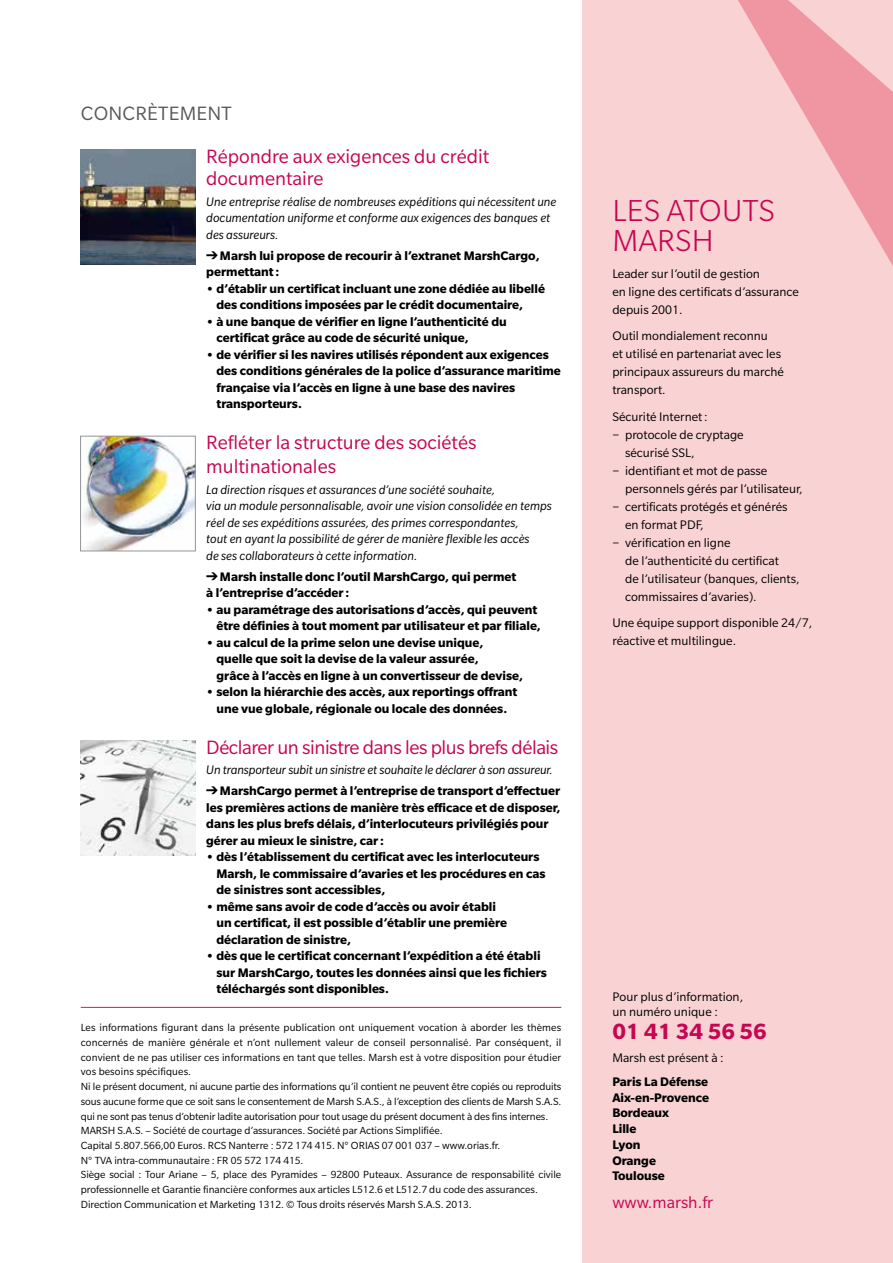
<style>
.page{position:relative;width:893px;height:1263px;background:#fff}
.page>*{position:absolute;margin:0;border:0;box-sizing:border-box;transform-origin:0 0}
.t1{font:300 33px/30px "Slate Pro";letter-spacing:.01em;color:#c60652}
.t2{font:700 24px "Slate Pro";color:#c60652}
.t3{font:21px/22.5px "Slate Pro";color:#c60652}
.t4{font:21px "Slate Pro";letter-spacing:-.02em;color:#c60652}
.t5{font:21px "Slate Pro";letter-spacing:.01em;color:#58595b}
.t6{font:18px "Slate Pro";color:#c60652}
.t7{font:700 13.5px/16.5px "Slate Pro";color:#000}
.t8{font:13.5px/18px "Slate Pro";color:#000}
.t9{font:italic 13.5px/16.5px "Slate Pro";color:#000}
.t10{font:11.25px/14.7px "Slate Pro";color:#000}
</style>
<div class="page">
<div style="left:583px;top:0;width:310px;height:1263px;background:#f9d2d4"></div>
<svg style="left:738px;top:0;width:155px;height:266px"></svg>
<hr style="left:81px;top:1007px;width:480px;height:1px;background:#e50e62">
<img style="left:81px;top:150px;width:115px;height:115px">
<img style="left:83px;top:438px;width:111px;height:111px">
<div style="left:80px;top:436px;width:116px;height:115px;border:1px solid #939598"></div>
<img style="left:81px;top:741px;width:115px;height:115px">
<h3 class="t5" style="left:81px;top:102px;width:152px">CONCRÈTEMENT</h3>
<h3 class="t3" style="left:206px;top:145px;width:285px">Répondre aux exigences du crédit documentaire</h3>
<p class="t9" style="left:206px;top:193px;width:352px">Une entreprise réalise de nombreuses expéditions qui nécessitent une documentation uniforme et conforme aux exigences des banques et des assureurs.</p>
<p class="t7" style="left:206px;top:247px;width:335px">➔Marsh lui propose de recourir à l’extranet MarshCargo, permettant:</p>
<p class="t7" style="left:216px;top:280px;width:330px;text-indent:-10px">• d’établir un certificat incluant une zone dédiée au libellé des conditions imposées par le crédit documentaire,</p>
<p class="t7" style="left:216px;top:313px;width:292px;text-indent:-10px">• à une banque de vérifier en ligne l’authenticité du certificat grâce au code de sécurité unique,</p>
<p class="t7" style="left:216px;top:346px;width:346px;text-indent:-10px">• de vérifier si les navires utilisés répondent aux exigences des conditions générales de la police d’assurance maritime française via l’accès en ligne à une base des navires transporteurs.</p>
<h3 class="t3" style="left:206px;top:430px;width:272px;line-height:24px">Refléter la structure des sociétés multinationales</h3>
<p class="t9" style="left:206px;top:481px;width:347px">La direction risques et assurances d’une société souhaite,<br>via un module personnalisable, avoir une vision consolidée en temps réel de ses expéditions assurées, des primes correspondantes,<br>tout en ayant la possibilité de gérer de manière flexible les accès<br>de ses collaborateurs à cette information.</p>
<p class="t7" style="left:206px;top:568px;width:312px">➔Marsh installe donc l’outil MarshCargo, qui permet à l’entreprise d’accéder:</p>
<p class="t7" style="left:206px;top:601px;width:336px;text-align:right">• au paramétrage des autorisations d’accès, qui peuvent être définies à tout moment par utilisateur et par filiale,</p>
<p class="t7" style="left:216px;top:634px;width:308px;text-indent:-10px">• au calcul de la prime selon une devise unique, quelle que soit la devise de la valeur assurée,<br>grâce à l’accès en ligne à un convertisseur de devise,</p>
<p class="t7" style="left:206px;top:683px;width:313px;text-align:center">• selon la hiérarchie des accès, aux reportings offrant une vue globale, régionale ou locale des données.</p>
<h3 class="t4" style="left:206px;top:736px;width:354px">Déclarer un sinistre dans les plus brefs délais</h3>
<p class="t9" style="left:206px;top:762px;width:348px">Un transporteur subit un sinistre et souhaite le déclarer à son assureur.</p>
<p class="t7" style="left:206px;top:782px;width:356px">➔MarshCargo permet à l’entreprise de transport d’effectuer les premières actions de manière très efficace et de disposer, dans les plus brefs délais, d’interlocuteurs privilégiés pour gérer au mieux le sinistre, car:</p>
<p class="t7" style="left:216px;top:848px;width:331px;text-indent:-10px">• dès l’établissement du certificat avec les interlocuteurs<br>Marsh, le commissaire d’avaries et les procédures en cas de sinistres sont accessibles,</p>
<p class="t7" style="left:216px;top:898px;width:292px;text-indent:-10px">• même sans avoir de code d’accès ou avoir établi un certificat, il est possible d’établir une première déclaration de sinistre,</p>
<p class="t7" style="left:216px;top:947px;width:332px;text-indent:-10px">• dès que le certificat concernant l’expédition a été établi sur MarshCargo, toutes les données ainsi que les fichiers téléchargés sont disponibles.</p>
<p class="t10" style="left:81px;top:1020px;width:482px">Les informations figurant dans la présente publication ont uniquement vocation à aborder les thèmes concernés de manière générale et n’ont nullement valeur de conseil personnalisé. Par conséquent, il convient de ne pas utiliser ces informations en tant que telles. Marsh est à votre disposition pour étudier vos besoins spécifiques.<br>Ni le présent document, ni aucune partie des informations qu’il contient ne peuvent être copiés ou reproduits sous aucune forme que ce soit sans le consentement de Marsh S.A.S., à l’exception des clients de Marsh S.A.S. qui ne sont pas tenus d’obtenir ladite autorisation pour tout usage du présent document à des fins internes.<br>MARSH S.A.S. – Société de courtage d’assurances. Société par Actions Simplifiée.<br>Capital 5.807.566,00 Euros. RCS Nanterre : 572 174 415. N° ORIAS 07 001 037 – www.orias.fr.<br>N° TVA intra-communautaire : FR 05 572 174 415.<br>Siège social : Tour Ariane – 5, place des Pyramides – 92800 Puteaux. Assurance de responsabilité civile professionnelle et Garantie financière conformes aux articles L512.6 et L512.7 du code des assurances.<br>Direction Communication et Marketing 1312. © Tous droits réservés Marsh S.A.S. 2013.</p>
<h1 class="t1" style="left:612px;top:196px;width:164px">LES ATOUTS<br>MARSH</h1>
<p class="t8" style="left:612px;top:265px;width:188px">Leader sur l’outil de gestion<br>en ligne des certificats d’assurance depuis 2001.</p>
<p class="t8" style="left:612px;top:327px;width:173px">Outil mondialement reconnu<br>et utilisé en partenariat avec les principaux assureurs du marché transport.</p>
<p class="t8" style="left:612px;top:408px;width:97px">Sécurité Internet:</p>
<p class="t8" style="left:612px;top:426px;width:133px">− protocole de cryptage</p>
<p class="t8" style="left:625px;top:444px;width:71px">sécurisé SSL,</p>
<p class="t8" style="left:612px;top:462px;width:156px">− identifiant et mot de passe</p>
<p class="t8" style="left:625px;top:480px;width:179px">personnels gérés par l’utilisateur,</p>
<p class="t8" style="left:612px;top:498px;width:177px">− certificats protégés et générés</p>
<p class="t8" style="left:625px;top:516px;width:80px">en format PDF,</p>
<p class="t8" style="left:612px;top:534px;width:120px">− vérification en ligne</p>
<p class="t8" style="left:625px;top:552px;width:155px">de l’authenticité du certificat</p>
<p class="t8" style="left:625px;top:570px;width:176px">de l’utilisateur (banques, clients,</p>
<p class="t8" style="left:625px;top:588px;width:133px">commissaires d’avaries).</p>
<p class="t8" style="left:612px;top:614px;width:201px">Une équipe support disponible 24/7, réactive et multilingue.</p>
<p class="t8" style="left:612px;top:989px;width:132px;line-height:15px">Pour plus d’information, un numéro unique :</p>
<h2 class="t2" style="left:612px;top:1018px;width:156px">01 41 34 56 56</h2>
<p class="t8" style="left:612px;top:1048px;width:113px">Marsh est présent à :</p>
<p class="t7" style="left:612px;top:1073px;width:98px;line-height:15.8px">Paris La Défense<br>Aix-en-Provence<br>Bordeaux<br>Lille<br>Lyon<br>Orange<br>Toulouse</p>
<h3 class="t6" style="left:612px;top:1193px;width:102px">www.marsh.fr</h3>
</div>
